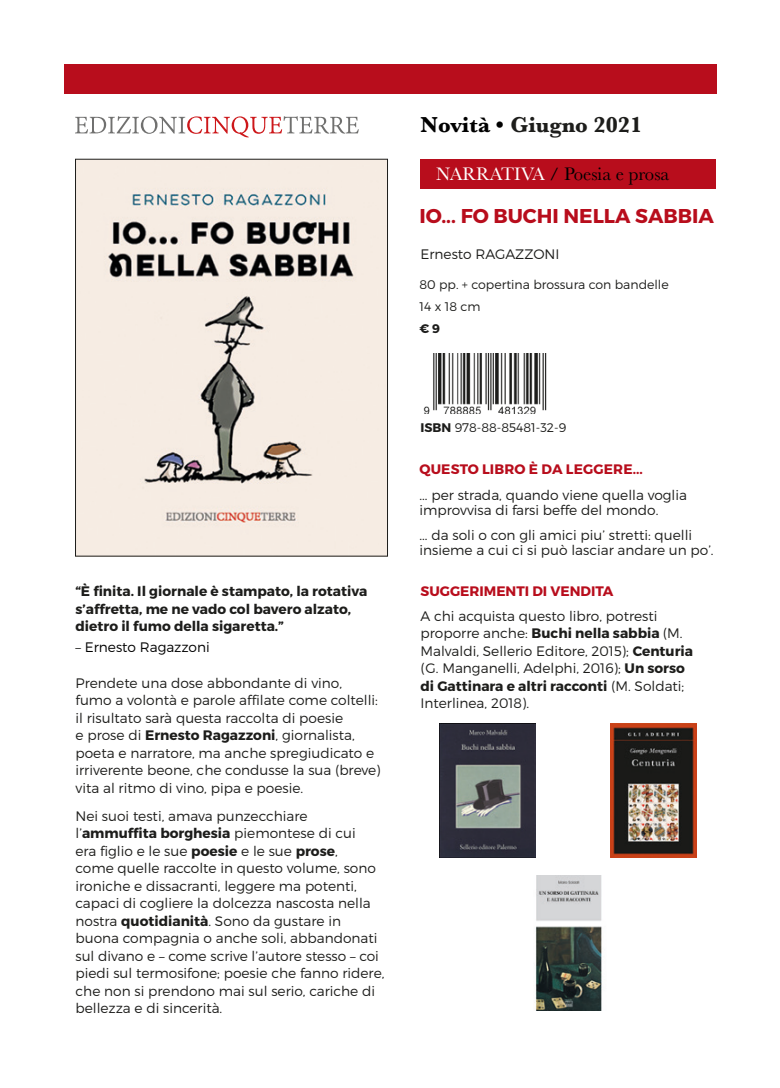
<style>
.page{position:relative;width:780px;height:1088px;background:#fff}
.page>*{position:absolute;margin:0;border:0;box-sizing:border-box;transform-origin:0 0}
.t1{font:700 22.5px "Baskerville";color:#1d1d1b}
.t2{font:700 20px "Montserrat";color:#b80d1c}
.t3{font:18.75px "Baskerville";color:#000}
.t4{font:300 13.75px/17.5px "Montserrat";color:#1d1d1b}
.t5{font:700 13.75px/17.5px "Montserrat";color:#1d1d1b}
.t6{font:700 13.75px "Montserrat";color:#b80d1c}
.t7{font:300 13.75px "Montserrat";color:#000}
.t8{font:300 12.5px/22.1px "Montserrat";color:#1d1d1b}
.t9{font:700 12.5px "Montserrat";color:#1d1d1b}
.s1{color:#000}
.s2{color:#fff}
.s3{color:#1d1d1b}
.s4{font-weight:700}
</style>
<div class="page">
<div style="left:420px;top:159px;width:296px;height:30px;background:#b80d1c"></div>
<img style="left:77px;top:161px;width:308px;height:393px">
<div style="left:75px;top:159px;width:312px;height:397px;border:1px solid #1d1d1b"></div>
<svg style="left:75px;top:116px;width:284px;height:21px"></svg>
<img style="left:423px;top:353px;width:124px;height:61px">
<div style="left:64px;top:64px;width:652px;height:29px;background:#b80d1c"></div>
<img style="left:440px;top:723px;width:95px;height:135px">
<img style="left:610px;top:723px;width:86px;height:135px">
<img style="left:535px;top:875px;width:67px;height:135px">
<h1 class="t1" style="left:420px;top:109px;width:223px"><span class="s1">Novità •</span> Giugno 2021</h1>
<h3 class="t3" style="left:436px;top:162px;width:235px"><span class="s2">NARRATIVA</span> / Poesia e prosa</h3>
<h2 class="t2" style="left:419px;top:204px;width:296px">IO... FO BUCHI NELLA SABBIA</h2>
<p class="t4" style="left:420px;top:245px;width:140px">Ernesto RAGAZZONI</p>
<p class="t8" style="left:419px;top:273px;width:251px">80 pp. + copertina brossura con bandelle<br>14 x 18 cm</p>
<p class="t9" style="left:419px;top:321px;width:22px">€ 9</p>
<p class="t5" style="left:75px;top:583px;width:293px">“È finita. Il giornale è stampato, la rotativa s’affretta, me ne vado col bavero alzato, dietro il fumo della sigaretta.”</p>
<p class="t7" style="left:75px;top:639px;width:136px"><span class="s3">–</span> Ernesto Ragazzoni</p>
<p class="t4" style="left:75px;top:674px;width:306px">Prendete una dose abbondante di vino, fumo a volontà e parole affilate come coltelli: il risultato sarà questa raccolta di poesie<br>e prose di <span class="s4">Ernesto Ragazzoni</span>, giornalista, poeta e narratore, ma anche spregiudicato e irriverente beone, che condusse la sua (breve) vita al ritmo di vino, pipa e poesie.</p>
<p class="t4" style="left:75px;top:807px;width:310px">Nei suoi testi, amava punzecchiare l’<span class="s4">ammuffita borghesia</span> piemontese di cui<br>era figlio e le sue <span class="s4">poesie</span> e le sue <span class="s4">prose</span>,<br>come quelle raccolte in questo volume, sono ironiche e dissacranti, leggere ma potenti, capaci di cogliere la dolcezza nascosta nella nostra <span class="s4">quotidianità</span>. Sono da gustare in buona compagnia o anche soli, abbandonati sul divano e – come scrive l’autore stesso – coi piedi sul termosifone; poesie che fanno ridere, che non si prendono mai sul serio, cariche di bellezza e di sincerità.</p>
<p class="t8" style="left:420px;top:416px;width:147px"><span class="s4">ISBN</span> 978-88-85481-32-9</p>
<p class="t6" style="left:419px;top:460px;width:225px">QUESTO LIBRO È DA LEGGERE...</p>
<p class="t4" style="left:419px;top:487px;width:269px;line-height:15px">... per strada, quando viene quella voglia improvvisa di farsi beffe del mondo.</p>
<p class="t4" style="left:419px;top:528px;width:295px;line-height:15px">... da soli o con gli amici piu’ stretti: quelli insieme a cui ci si può lasciar andare un po’.</p>
<p class="t6" style="left:420px;top:583px;width:194px">SUGGERIMENTI DI VENDITA</p>
<p class="t4" style="left:420px;top:607px;width:274px">A chi acquista questo libro, potresti proporre anche: <span class="s4">Buchi nella sabbia</span> (M.<br>Malvaldi, Sellerio Editore, 2015); <span class="s4">Centuria </span>(G. Manganelli, Adelphi, 2016); <span class="s4">Un sorso di Gattinara e altri racconti</span> (M. Soldati; Interlinea, 2018).</p>
</div>
